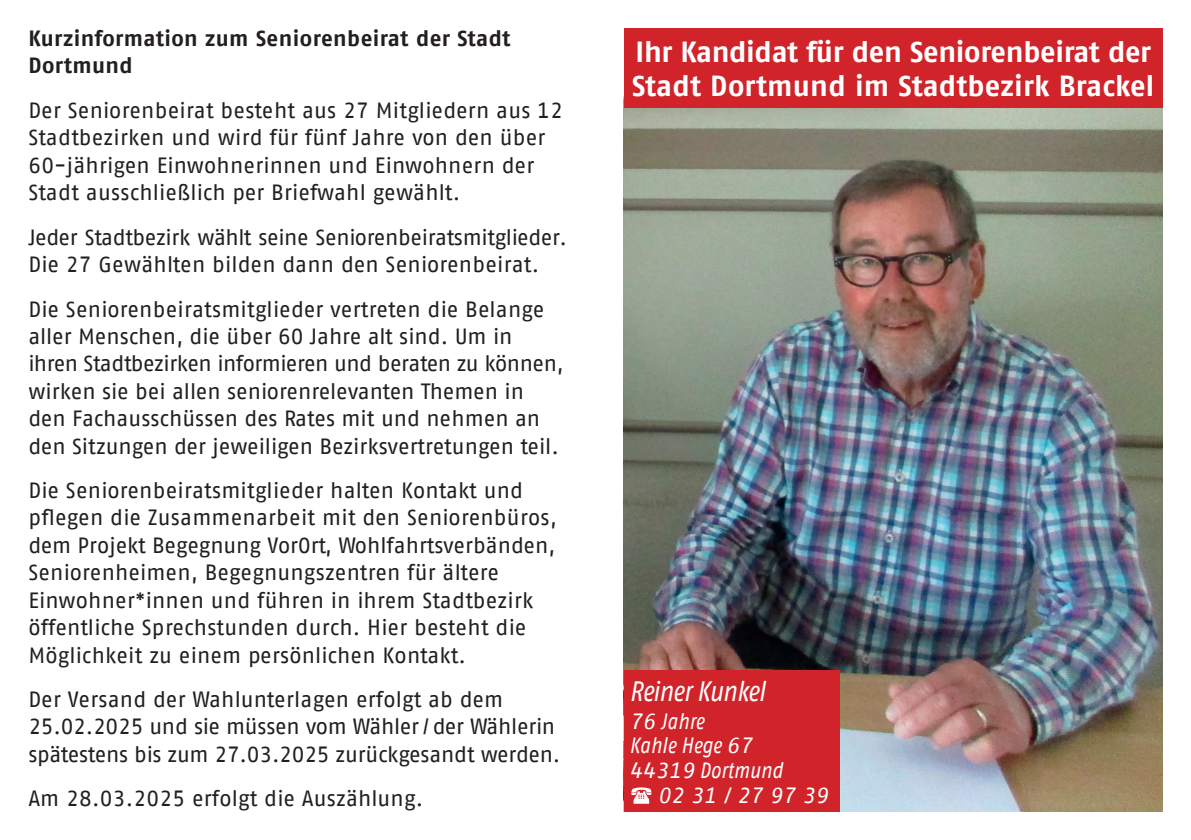
<style>
.page{position:relative;width:1191px;height:840px;background:#fff}
.page>*{position:absolute;margin:0;border:0;box-sizing:border-box;transform-origin:0 0}
.t1{font:700 29px/34px "AWO Fago Office";letter-spacing:-.01em;color:#fff}
.t2{font:italic 28px "AWO Fago Cond";letter-spacing:-.01em;color:#fff}
.t3{font:22px/27.4px "AWO Fago Office";color:#231f20}
.t4{font:700 22px/27.4px "AWO Fago Office";letter-spacing:.02em;color:#231f20}
.t5{font:italic 22px/24.8px "AWO Fago Cond";letter-spacing:.01em;color:#fff}
.t6{font:italic 22px "AWO Fago Office";letter-spacing:.01em;color:#fff}
.s1{font-family:"AWO Fago Office"}
</style>
<div class="page">
<img style="left:624px;top:108px;width:538px;height:703px">
<div style="left:624px;top:28px;width:538px;height:80px;background:#d1232a"></div>
<div style="left:624px;top:669px;width:215px;height:142px;background:#d1232a"></div>
<svg style="left:631px;top:787px;width:20px;height:16px"></svg>
<p class="t4" style="left:28px;top:24px;width:484px">Kurzinformation zum Seniorenbeirat der Stadt<br>Dortmund</p>
<p class="t3" style="left:28px;top:96px;width:536px">Der Seniorenbeirat besteht aus 27 Mitgliedern aus 12<br>Stadtbezirken und wird für fünf Jahre von den über 60-jährigen Einwohnerinnen und Einwohnern der Stadt ausschließlich per Briefwahl gewählt.</p>
<p class="t3" style="left:28px;top:223px;width:540px">Jeder Stadtbezirk wählt seine Seniorenbeiratsmitglieder.<br>Die 27 Gewählten bilden dann den Seniorenbeirat.</p>
<p class="t3" style="left:28px;top:295px;width:537px">Die Seniorenbeiratsmitglieder vertreten die Belange aller Menschen, die über 60 Jahre alt sind. Um in ihren Stadtbezirken informieren und beraten zu können, wirken sie bei allen seniorenrelevanten Themen in den Fachausschüssen des Rates mit und nehmen an den Sitzungen der jeweiligen Bezirksvertretungen teil.</p>
<p class="t3" style="left:28px;top:476px;width:530px">Die Seniorenbeiratsmitglieder halten Kontakt und pflegen die Zusammenarbeit mit den Seniorenbüros, dem Projekt Begegnung VorOrt, Wohlfahrtsverbänden, Seniorenheimen, Begegnungszentren für ältere Einwohner*innen und führen in ihrem Stadtbezirk öffentliche Sprechstunden durch. Hier besteht die Möglichkeit zu einem persönlichen Kontakt.</p>
<p class="t3" style="left:28px;top:685px;width:533px">Der Versand der Wahlunterlagen erfolgt ab dem<br>25.02.2025 und sie müssen vom Wähler / der Wählerin spätestens bis zum 27.03.2025 zurückgesandt werden.</p>
<p class="t3" style="left:28px;top:784px;width:396px">Am 28.03.2025 erfolgt die Auszählung.</p>
<h1 class="t1" style="left:632px;top:34px;width:524px">Ihr Kandidat für den Seniorenbeirat der<br>Stadt Dortmund im Stadtbezirk Brackel</h1>
<p class="t2" style="left:629px;top:675px;width:137px">Reiner Kunkel</p>
<p class="t5" style="left:629px;top:707px;width:155px"><span class="s1">76</span> Jahre<br>Kahle Hege <span class="s1">67<br>44319</span> Dortmund</p>
<p class="t6" style="left:658px;top:782px;width:171px">02 31 / 27 97 39</p>
</div>
